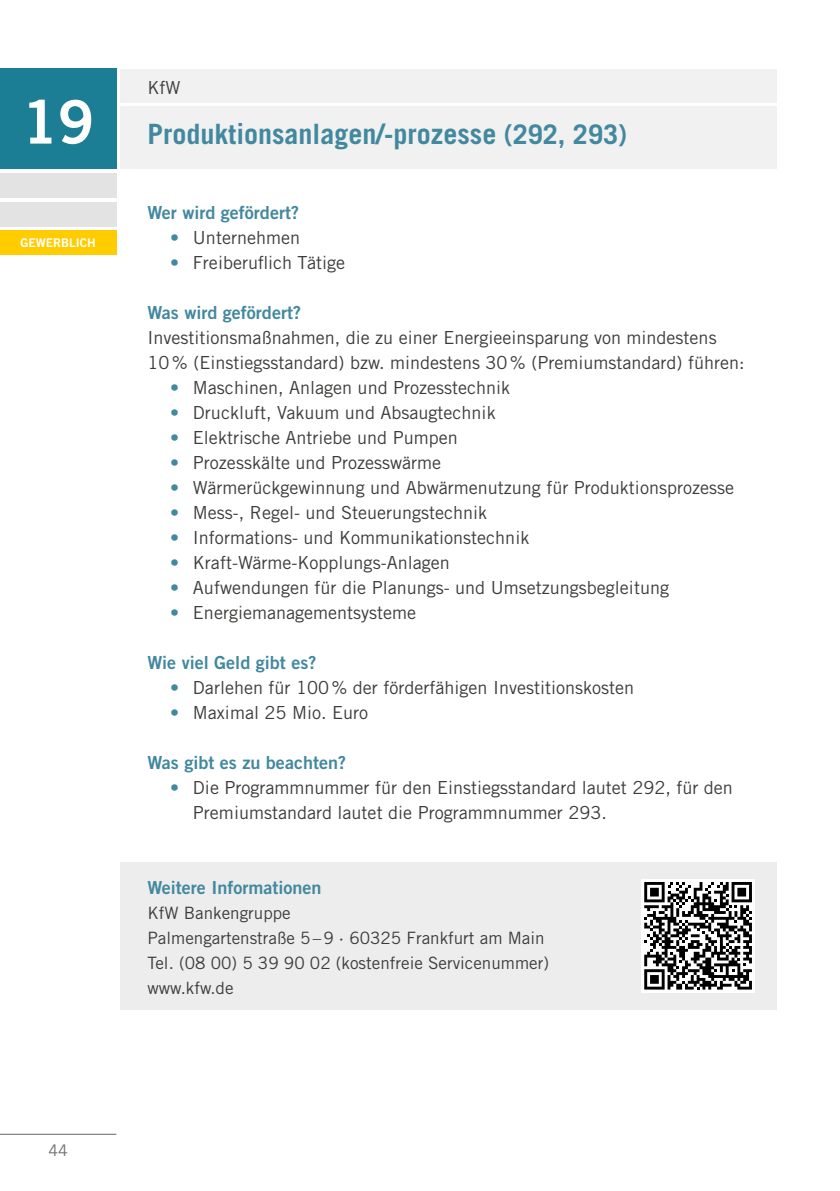
<style>
.page{position:relative;width:840px;height:1191px;background:#fff}
.page>*{position:absolute;margin:0;border:0;box-sizing:border-box;transform-origin:0 0}
.t1{font:60px "Trade Gothic LT Std Bd 2";color:#fff}
.Projekt_H1{font:700 28px "Trade Gothic LT Std";color:#42889f}
.Fließtext{font:18px/25px "Trade Gothic LT Std";color:#3c3c3b}
.Projekt_H2{font:18px "Trade Gothic LT Std Bd 2";color:#42889f}
.Projektförderer{font:18px "Trade Gothic LT Std";color:#3c3c3b}
.Infotext{font:17px "Trade Gothic LT Std";color:#3c3c3b}
.t2{font:16px "Trade Gothic LT Std";color:#706f6f}
.t3{font:12px "Trade Gothic LT Std Bd 2";color:#fff}
.s1{font-size:27px}
.s2{color:#42889f}
</style>
<div class="page">
<hr style="left:0;top:1133px;width:116px;height:1px;background:#666665">
<div style="left:120px;top:69px;width:656px;height:100px;background:#f1f1f1"></div>
<hr style="left:120px;top:103px;width:660px;height:3px;background:#fff">
<div style="left:0;top:173px;width:116px;height:25px;background:#e3e3e3"></div>
<div style="left:0;top:69px;width:116px;height:100px;background:#1c7e95"></div>
<div style="left:0;top:201px;width:116px;height:25px;background:#e3e3e3"></div>
<div style="left:0;top:230px;width:116px;height:25px;background:#fc0"></div>
<div style="left:120px;top:862px;width:656px;height:147px;background:#ededed"></div>
<svg style="left:641px;top:879px;width:113px;height:113px"></svg>
<svg style="left:644px;top:882px;width:107px;height:107px;background:#797979"></svg>
<h1 class="t1" style="left:21px;top:85px;width:75px">19</h1>
<p class="t3" style="left:20px;top:236px;width:77px">GEWERBLICH</p>
<p class="Projektförderer" style="left:147px;top:76px;width:34px">KfW</p>
<h1 class="Projekt_H1" style="left:147px;top:116px;width:480px">Produktionsanlagen/-prozesse <span class="s1">(292, 293)</span></h1>
<h2 class="Projekt_H2" style="left:147px;top:201px;width:153px">Wer wird gefördert?</h2>
<p class="Fließtext" style="left:170px;top:224px;width:131px"><span class="s2">•</span> Unternehmen</p>
<p class="Fließtext" style="left:170px;top:249px;width:176px"><span class="s2">•</span> Freiberuflich Tätige</p>
<h2 class="Projekt_H2" style="left:147px;top:301px;width:155px">Was wird gefördert?</h2>
<p class="Fließtext" style="left:147px;top:324px;width:598px">Investitionsmaßnahmen, die zu einer Energieeinsparung von mindestens<br>10% (Einstiegsstandard) bzw. mindestens 30% (Premiumstandard) führen:</p>
<p class="Fließtext" style="left:170px;top:374px;width:341px"><span class="s2">•</span> Maschinen, Anlagen und Prozesstechnik</p>
<p class="Fließtext" style="left:170px;top:399px;width:327px"><span class="s2">•</span> Druckluft, Vakuum und Absaugtechnik</p>
<p class="Fließtext" style="left:170px;top:424px;width:289px"><span class="s2">•</span> Elektrische Antriebe und Pumpen</p>
<p class="Fließtext" style="left:170px;top:449px;width:272px"><span class="s2">•</span> Prozesskälte und Prozesswärme</p>
<p class="Fließtext" style="left:170px;top:474px;width:565px"><span class="s2">•</span> Wärmerückgewinnung und Abwärmenutzung für Produktionsprozesse</p>
<p class="Fließtext" style="left:170px;top:499px;width:318px"><span class="s2">•</span> Mess-, Regel- und Steuerungstechnik</p>
<p class="Fließtext" style="left:170px;top:524px;width:360px"><span class="s2">•</span> Informations- und Kommunikationstechnik</p>
<p class="Fließtext" style="left:170px;top:549px;width:281px"><span class="s2">•</span> Kraft-Wärme-Kopplungs-Anlagen</p>
<p class="Fließtext" style="left:170px;top:574px;width:500px"><span class="s2">•</span> Aufwendungen für die Planungs- und Umsetzungsbegleitung</p>
<p class="Fließtext" style="left:170px;top:599px;width:247px"><span class="s2">•</span> Energiemanagementsysteme</p>
<h2 class="Projekt_H2" style="left:147px;top:651px;width:170px">Wie viel Geld gibt es?</h2>
<p class="Fließtext" style="left:170px;top:674px;width:465px"><span class="s2">•</span> Darlehen für 100% der förderfähigen Investitionskosten</p>
<p class="Fließtext" style="left:170px;top:699px;width:199px"><span class="s2">•</span> Maximal 25 Mio. Euro</p>
<h2 class="Projekt_H2" style="left:147px;top:751px;width:200px">Was gibt es zu beachten?</h2>
<p class="Fließtext" style="left:193px;top:774px;width:541px;text-indent:-23px"><span class="s2">•</span> Die Programmnummer für den Einstiegsstandard lautet 292, für den<br>Premiumstandard lautet die Programmnummer 293.</p>
<h2 class="Projekt_H2" style="left:147px;top:876px;width:175px">Weitere Informationen</h2>
<p class="Infotext" style="left:147px;top:902px;width:145px">KfW Bankengruppe</p>
<p class="Infotext" style="left:147px;top:927px;width:398px">Palmengartenstraße 5–9 · 60325 Frankfurt am Main</p>
<p class="Infotext" style="left:147px;top:952px;width:403px">Tel. (08 00) 5 39 90 02 (kostenfreie Servicenummer)</p>
<p class="Infotext" style="left:147px;top:977px;width:87px">www.kfw.de</p>
<p class="t2" style="left:48px;top:1140px;width:21px">44</p>
</div>
